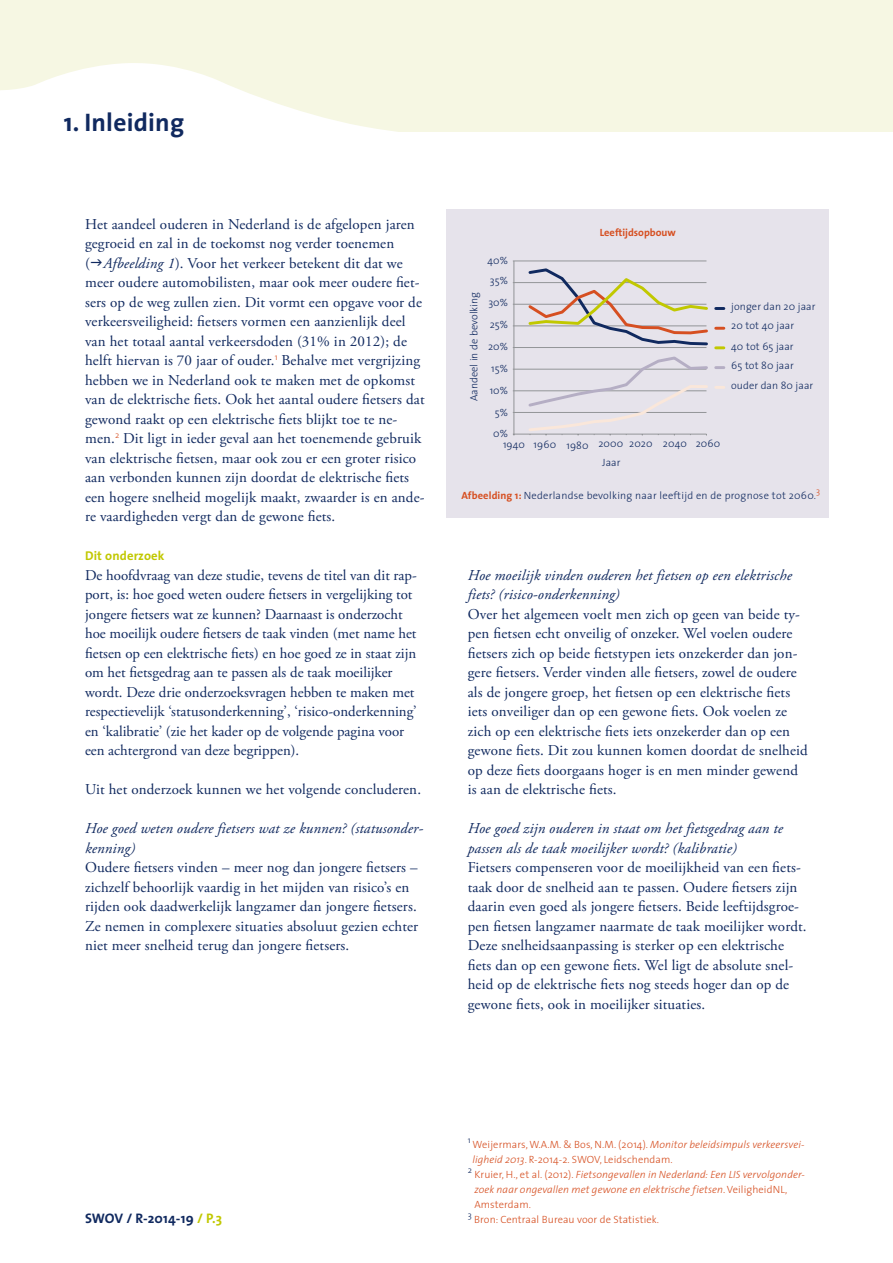
<style>
.page{position:relative;width:893px;height:1263px;background:#fff}
.page>*{position:absolute;margin:0;border:0;box-sizing:border-box;transform-origin:0 0}
.t1{font:700 25.5px "The Sans";letter-spacing:.01em;color:#10295f}
.t2{font:15px/19.5px "Adobe Garamond Pro";letter-spacing:.01em;color:#10295f}
.t3{font:italic 15px/19.5px "Adobe Garamond Pro";letter-spacing:.01em;color:#10295f}
.t4{font:700 13.8px "The Sans";letter-spacing:.01em;color:#10295f}
.t5{font:700 12.75px "The Sans";letter-spacing:.01em;color:#c1c800}
.t6{font:300 10.5px/19.2px "The Sans";letter-spacing:.01em;color:#10295f}
.t7{font:300 10.5px/15px "The Sans";letter-spacing:.01em;color:#d64f21}
.t8{font:italic 300 10.5px/15px "The Sans";letter-spacing:.005em;color:#d64f21}
.t9{font:700 10.5px "The Sans";color:#d64f21}
.t10{font:300 8.7px "The Sans";color:#10295f}
.t11{font:300 8.7px "The Sans";color:#d64f21}
.s1{font-style:italic}
.s2{font-weight:700;color:#d64f21}
.s3{color:#c1c800}
.s4{font-style:normal}
</style>
<div class="page">
<svg style="left:0;top:0;width:893px;height:131px;background:#f7f8e6"></svg>
<div style="left:446px;top:209px;width:383px;height:309px;background:#e6e3eb"></div>
<hr style="left:514px;top:412px;width:192px;height:1px;background:#929497">
<hr style="left:514px;top:391px;width:192px;height:1px;background:#929497">
<hr style="left:514px;top:369px;width:192px;height:1px;background:#929497">
<hr style="left:514px;top:347px;width:192px;height:1px;background:#929497">
<hr style="left:514px;top:326px;width:192px;height:1px;background:#929497">
<hr style="left:514px;top:304px;width:192px;height:1px;background:#929497">
<hr style="left:514px;top:282px;width:192px;height:1px;background:#929497">
<hr style="left:514px;top:261px;width:192px;height:1px;background:#929497">
<hr style="left:514px;top:261px;width:1px;height:173px;background:#929497">
<hr style="left:514px;top:434px;width:192px;height:1px;background:#929497">
<svg style="left:526px;top:268px;width:182px;height:78px"></svg>
<svg style="left:526px;top:356px;width:182px;height:79px"></svg>
<svg style="left:716px;top:307px;width:8px;height:3px"></svg>
<svg style="left:716px;top:327px;width:8px;height:3px"></svg>
<svg style="left:716px;top:346px;width:8px;height:3px"></svg>
<svg style="left:716px;top:366px;width:8px;height:3px"></svg>
<svg style="left:716px;top:386px;width:8px;height:3px"></svg>
<h1 class="t1" style="left:64px;top:101px;width:122px">1. Inleiding</h1>
<p class="t2" style="left:85px;top:215px;width:341px">Het aandeel ouderen in Nederland is de afgelopen jaren gegroeid en zal in de toekomst nog verder toenemen<br>( <span class="s1">Afbeelding 1</span>). Voor het verkeer betekent dit dat we meer oudere automobilisten, maar ook meer oudere fiet&shy;sers op de weg zullen zien. Dit vormt een opgave voor de verkeersveiligheid: fietsers vormen een aanzienlijk deel van het totaal aantal verkeersdoden (31% in 2012); de helft hiervan is 70 jaar of ouder.<sup>1</sup> Behalve met vergrijzing hebben we in Nederland ook te maken met de opkomst van de elektrische fiets. Ook het aantal oudere fietsers dat gewond raakt op een elektrische fiets blijkt toe te ne&shy;men.<sup>2</sup> Dit ligt in ieder geval aan het toenemende gebruik van elektrische fietsen, maar ook zou er een groter risico aan verbonden kunnen zijn doordat de elektrische fiets een hogere snelheid mogelijk maakt, zwaarder is en ande&shy;re vaardigheden vergt dan de gewone fiets.</p>
<p class="t5" style="left:85px;top:545px;width:81px">Dit onderzoek</p>
<p class="t2" style="left:85px;top:566px;width:333px">De hoofdvraag van deze studie, tevens de titel van dit rap&shy;port, is: hoe goed weten oudere fietsers in vergelijking tot jongere fietsers wat ze kunnen? Daarnaast is onderzocht hoe moeilijk oudere fietsers de taak vinden (met name het fietsen op een elektrische fiets) en hoe goed ze in staat zijn om het fietsgedrag aan te passen als de taak moeilijker wordt. Deze drie onderzoeksvragen hebben te maken met respectievelijk ‘statusonderkenning’, ‘risico-onderkenning’ en ‘kalibratie’ (zie het kader op de volgende pagina voor een achtergrond van deze begrippen).</p>
<p class="t2" style="left:85px;top:780px;width:338px">Uit het onderzoek kunnen we het volgende concluderen.</p>
<p class="t3" style="left:85px;top:819px;width:340px">Hoe goed weten oudere fietsers wat ze kunnen? (statusonder&shy;kenning)</p>
<p class="t2" style="left:85px;top:858px;width:335px">Oudere fietsers vinden – meer nog dan jongere fietsers – zichzelf behoorlijk vaardig in het mijden van risico’s en rijden ook daadwerkelijk langzamer dan jongere fietsers.<br>Ze nemen in complexere situaties absoluut gezien echter niet meer snelheid terug dan jongere fietsers.</p>
<p class="t6" style="left:488px;top:250px;width:22px">40%</p>
<p class="t6" style="left:464px;top:401px;width:111px;rotate:-90deg">Aandeel in de bevolking</p>
<p class="t6" style="left:490px;top:271px;width:20px">35%</p>
<p class="t6" style="left:488px;top:293px;width:21px">30%</p>
<p class="t6" style="left:488px;top:336px;width:22px">20%</p>
<p class="t6" style="left:490px;top:380px;width:20px">10%</p>
<p class="t6" style="left:490px;top:314px;width:20px">25%</p>
<p class="t6" style="left:491px;top:358px;width:18px">15%</p>
<p class="t6" style="left:495px;top:402px;width:15px">5%</p>
<p class="t6" style="left:493px;top:423px;width:16px">0%</p>
<p class="t9" style="left:600px;top:224px;width:78px">Leeftijdsopbouw</p>
<p class="t6" style="left:503px;top:434px;width:219px">1940 1960 1980 2000 2020 2040 2060</p>
<p class="t6" style="left:602px;top:452px;width:20px">Jaar</p>
<p class="t6" style="left:731px;top:297px;width:86px">jonger dan 20 jaar<br>20 tot 40 jaar</p>
<p class="t6" style="left:731px;top:336px;width:64px">40 tot 65 jaar<br>65 tot 80 jaar</p>
<p class="t6" style="left:731px;top:375px;width:84px">ouder dan 80 jaar</p>
<p class="t6" style="left:461px;top:486px;width:356px"><span class="s2">Afbeelding 1:</span> Nederlandse bevolking naar leeftijd en de prognose tot 2060.</p>
<p class="t11" style="left:816px;top:484px;width:6px">3</p>
<p class="t3" style="left:468px;top:566px;width:326px">Hoe moeilijk vinden ouderen het fietsen op een elektrische fiets? (risico-onderkenning)</p>
<p class="t2" style="left:468px;top:605px;width:342px">Over het algemeen voelt men zich op geen van beide ty&shy;pen fietsen echt onveilig of onzeker. Wel voelen oudere fietsers zich op beide fietstypen iets onzekerder dan jon&shy;gere fietsers. Verder vinden alle fietsers, zowel de oudere als de jongere groep, het fietsen op een elektrische fiets iets onveiliger dan op een gewone fiets. Ook voelen ze zich op een elektrische fiets iets onzekerder dan op een gewone fiets. Dit zou kunnen komen doordat de snelheid op deze fiets doorgaans hoger is en men minder gewend is aan de elektrische fiets.</p>
<p class="t3" style="left:468px;top:819px;width:317px">Hoe goed zijn ouderen in staat om het fietsgedrag aan te passen als de taak moeilijker wordt? (kalibratie)</p>
<p class="t2" style="left:468px;top:858px;width:340px">Fietsers compenseren voor de moeilijkheid van een fiets&shy;taak door de snelheid aan te passen. Oudere fietsers zijn daarin even goed als jongere fietsers. Beide leeftijdsgroe&shy;pen fietsen langzamer naarmate de taak moeilijker wordt.<br>Deze snelheidsaanpassing is sterker op een elektrische fiets dan op een gewone fiets. Wel ligt de absolute snel&shy;heid op de elektrische fiets nog steeds hoger dan op de gewone fiets, ook in moeilijker situaties.</p>
<p class="t4" style="left:85px;top:1207px;width:139px">SWOV / R-2014-19 <span class="s3">/ P.3</span></p>
<p class="t10" style="left:468px;top:1133px;width:4px">1</p>
<p class="t7" style="left:473px;top:1137px;width:334px">Weijermars, W.A.M. &amp; Bos, N.M. (2014). <span class="s1">Monitor beleidsimpuls verkeersvei&shy;ligheid 2013</span>. R-2014-2. SWOV, Leidschendam.</p>
<p class="t10" style="left:468px;top:1163px;width:6px">2</p>
<p class="t8" style="left:474px;top:1167px;width:332px"><span class="s4">Kruier, H., et al. (2012).</span> Fietsongevallen in Nederland: Een LIS vervolgonder&shy;zoek naar ongevallen met gewone en elektrische fietsen<span class="s4">. VeiligheidNL,<br>Amsterdam.</span></p>
<p class="t10" style="left:468px;top:1208px;width:6px">3</p>
<p class="t7" style="left:474px;top:1212px;width:186px">Bron: Centraal Bureau voor de Statistiek.</p>
</div>
